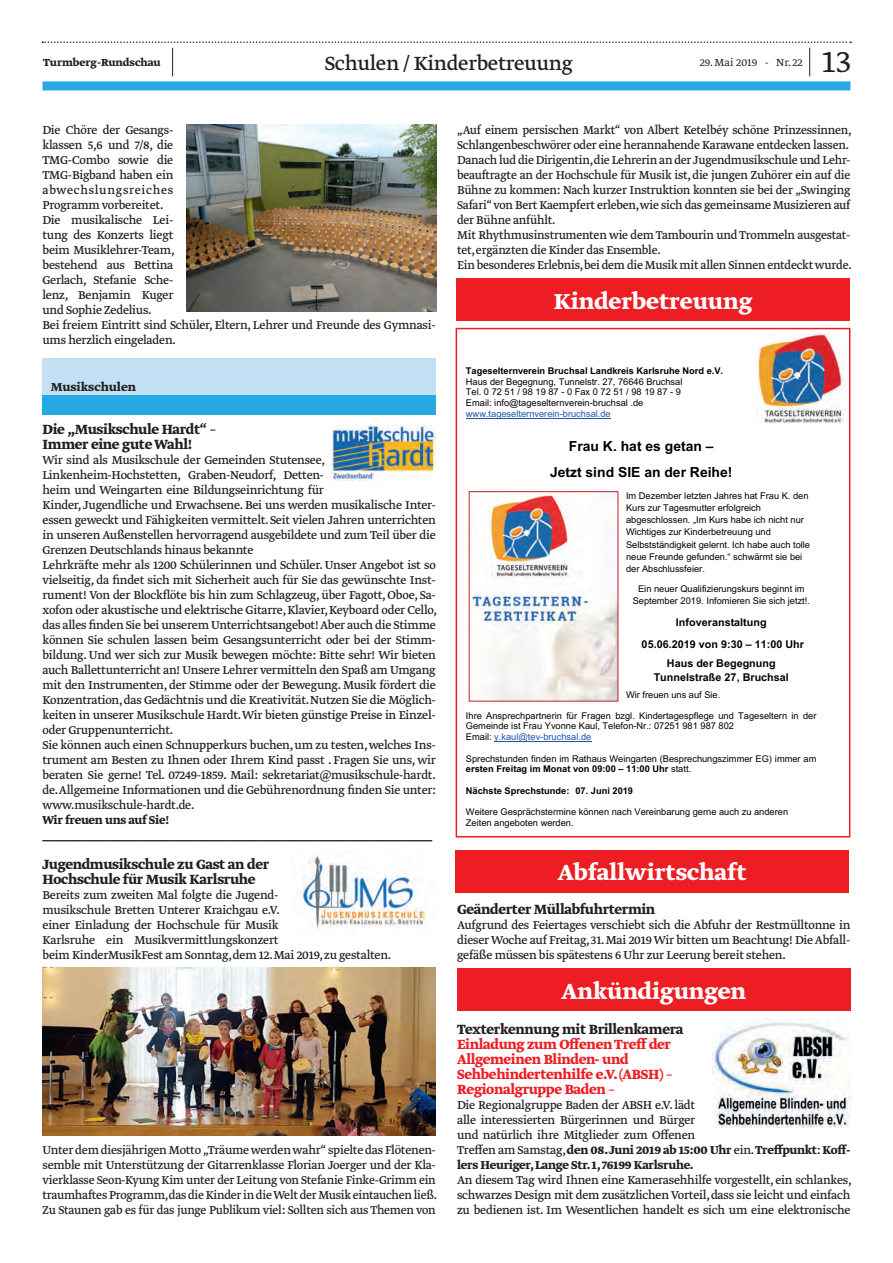
<style>
.page{position:relative;width:893px;height:1263px;background:#fff}
.page>*{position:absolute;margin:0;border:0;box-sizing:border-box;transform-origin:0 0}
.t1{font:300 36px "Greta Text Std";color:#231f20}
.t2{font:700 25.5px "Greta Text Std";color:#fff}
.t3{font:22.5px "Greta Text Std";letter-spacing:-.015em;color:#231f20}
.t4{font:700 15.75px/15px "Greta Text Std";letter-spacing:-.02em;color:#231f20}
.t5{font:700 15.75px/15px "Greta Text Std";letter-spacing:-.02em;color:#ee1d23}
.t6{font:700 13.95px/26.1px "Arial";color:#000001;text-align:center}
.t7{font:13.5px/15px "Greta Text Std";letter-spacing:-.02em;color:#231f20}
.t8{font:13.5px/15px "Greta Text Std";letter-spacing:-.02em;color:#231f20;scale:.95 1}
.t9{font:700 13.5px/15px "Greta Text Std";letter-spacing:-.02em;color:#231f20}
.t10{font:700 13.5px "Greta Text Std";color:#231f20}
.t11{font:700 12px "Greta Text Std";color:#231f20}
.t12{font:300 12px "Greta Text Std";color:#231f20}
.t13{font:700 10.8px/22.2px "Arial";letter-spacing:.005em;color:#000001;text-align:center}
.t14{font:9.3px/12.1px "Arial";color:#000001}
.t15{font:700 9.3px "Arial";color:#000001}
.t16{font:9.3px "Arial";color:#1e56a6}
.s1{color:#1e56a6}
.s2{font-weight:700}
</style>
<div class="page">
<div style="left:43px;top:81px;width:807px;height:9px;background:#24aae1"></div>
<svg style="left:42px;top:41px;width:809px;height:35px"></svg>
<img style="left:186px;top:124px;width:250px;height:188px">
<div style="left:43px;top:358px;width:393px;height:57px;background:#c3e0f4"></div>
<div style="left:43px;top:395px;width:393px;height:20px;background:#24aae1"></div>
<img style="left:330px;top:426px;width:105px;height:55px">
<img style="left:297px;top:856px;width:131px;height:73px">
<img style="left:42px;top:967px;width:394px;height:168px">
<hr style="left:466px;top:418px;width:145px;height:1px;background:#1e56a6">
<hr style="left:494px;top:741px;width:97px;height:1px;background:#1e56a6">
<img style="left:756px;top:334px;width:87px;height:88px">
<img style="left:471px;top:493px;width:145px;height:206px">
<div style="left:456px;top:328px;width:394px;height:509px;border:2px solid #ee1d23"></div>
<div style="left:456px;top:278px;width:394px;height:43px;background:#ee1d23"></div>
<div style="left:456px;top:850px;width:393px;height:42px;background:#ee1d23"></div>
<div style="left:457px;top:968px;width:393px;height:43px;background:#ee1d23"></div>
<img style="left:712px;top:1019px;width:138px;height:109px">
<p class="t11" style="left:43px;top:56px;width:119px">Turmberg-Rundschau</p>
<p class="t12" style="left:700px;top:56px;width:104px">29. Mai 2019 - Nr. 22</p>
<h1 class="t1" style="left:822px;top:41px;width:31px">13</h1>
<h3 class="t3" style="left:325px;top:50px;width:250px">Schulen / Kinderbetreuung</h3>
<p class="t7" style="left:43px;top:123px;width:395px">Die Chöre der Gesangs-<br>klassen 5,6 und 7/8, die<br>TMG-Combo sowie die<br>TMG-Bigband haben ein<br>abwechslungsreiches<br>Programm vorbereitet.<br>Die musikalische Lei-<br>tung des Konzerts liegt<br>beim Musiklehrer-Team,<br>bestehend aus Bettina<br>Gerlach, Stefanie Sche-<br>lenz, Benjamin Kuger<br>und Sophie Zedelius.<br>Bei freiem Eintritt sind Schüler, Eltern, Lehrer und Freunde des Gymnasi&shy;ums herzlich eingeladen.</p>
<p class="t10" style="left:51px;top:379px;width:87px">Musikschulen</p>
<p class="t4" style="left:43px;top:422px;width:175px">Die „Musikschule Hardt“ –<br>Immer eine gute Wahl!</p>
<p class="t7" style="left:43px;top:453px;width:396px">Wir sind als Musikschule der Gemeinden Stutensee, Linkenheim-Hochstetten, Graben-Neudorf, Detten-<br>heim und Weingarten eine Bildungseinrichtung für<br>Kinder, Jugendliche und Erwachsene. Bei uns werden musikalische Inter&shy;essen geweckt und Fähigkeiten vermittelt. Seit vielen Jahren unterrichten in unseren Außenstellen hervorragend ausgebildete und zum Teil über die Grenzen Deutschlands hinaus bekannte<br>Lehrkräfte mehr als 1200 Schülerinnen und Schüler. Unser Angebot ist so vielseitig, da findet sich mit Sicherheit auch für Sie das gewünschte Inst&shy;rument! Von der Blockflöte bis hin zum Schlagzeug, über Fagott, Oboe, Sa&shy;xofon oder akustische und elektrische Gitarre, Klavier, Keyboard oder Cello, das alles finden Sie bei unserem Unterrichtsangebot! Aber auch die Stimme können Sie schulen lassen beim Gesangsunterricht oder bei der Stimm&shy;bildung. Und wer sich zur Musik bewegen möchte: Bitte sehr! Wir bieten auch Ballettunterricht an! Unsere Lehrer vermitteln den Spaß am Umgang mit den Instrumenten, der Stimme oder der Bewegung. Musik fördert die Konzentration, das Gedächtnis und die Kreativität. Nutzen Sie die Möglich&shy;keiten in unserer Musikschule Hardt. Wir bieten günstige Preise in Einzel&shy;oder Gruppenunterricht.<br>Sie können auch einen Schnupperkurs buchen, um zu testen, welches Ins&shy;trument am Besten zu Ihnen oder Ihrem Kind passt . Fragen Sie uns, wir beraten Sie gerne! Tel. 07249-1859. Mail: sekretariat@musikschule-hardt. de.Allgemeine Informationen und die Gebührenordnung finden Sie unter: www.musikschule-hardt.de.</p>
<p class="t9" style="left:43px;top:813px;width:391px">Wir freuen uns auf Sie! ______________________________________________________________</p>
<p class="t4" style="left:43px;top:857px;width:228px">Jugendmusikschule zu Gast an der<br>Hochschule für Musik Karlsruhe</p>
<p class="t7" style="left:43px;top:888px;width:350px">Bereits zum zweiten Mal folgte die Jugend-<br>musikschule Bretten Unterer Kraichgau e.V.<br>einer Einladung der Hochschule für Musik<br>Karlsruhe ein Musikvermittlungskonzert<br>beim KinderMusikFest am Sonntag, dem 12. Mai 2019, zu gestalten.</p>
<p class="t7" style="left:43px;top:1143px;width:396px;text-align:justify">Unter dem diesjährigen Motto „Träume werden wahr“ spielte das Flötenen&shy;semble mit Unterstützung der Gitarrenklasse Florian Joerger und der Kla&shy;vierklasse Seon-Kyung Kim unter der Leitung von Stefanie Finke-Grimm ein traumhaftes Programm,das die Kinder in die Welt der Musik eintauchen ließ.<br>Zu Staunen gab es für das junge Publikum viel: Sollten sich aus Themen von</p>
<p class="t8" style="left:457px;top:123px;width:417px">„Auf einem persischen Markt“ von Albert Ketelbéy schöne Prinzessinnen, Schlangenbeschwörer oder eine herannahende Karawane entdecken lassen.<br>Danach lud die Dirigentin,die Lehrerin an der Jugendmusikschule und Lehr&shy;beauftragte an der Hochschule für Musik ist, die jungen Zuhörer ein auf die Bühne zu kommen: Nach kurzer Instruktion konnten sie bei der „Swinging Safari“ von Bert Kaempfert erleben,wie sich das gemeinsame Musizieren auf der Bühne anfühlt.<br>Mit Rhythmusinstrumenten wie dem Tambourin und Trommeln ausgestat&shy;tet, ergänzten die Kinder das Ensemble.<br>Ein besonderes Erlebnis,bei dem die Musik mit allen Sinnen entdeckt wurde.</p>
<h2 class="t2" style="left:554px;top:286px;width:200px">Kinderbetreuung</h2>
<p class="t15" style="left:466px;top:364px;width:259px">Tageselternverein Bruchsal Landkreis Karlsruhe Nord e.V.</p>
<p class="t14" style="left:466px;top:376px;width:218px;line-height:10.6px">Haus der Begegnung, Tunnelstr. 27, 76646 Bruchsal<br>Tel. 0 72 51 / 98 19 87 - 0 Fax 0 72 51 / 98 19 87 - 9<br>Email: info@tageselternverein-bruchsal .de</p>
<p class="t16" style="left:466px;top:407px;width:146px">www.tageselternverein-bruchsal.de</p>
<p class="t6" style="left:550px;top:433px;width:184px">Frau K. hat es getan –<br>Jetzt sind SIE an der Reihe!</p>
<p class="t14" style="left:626px;top:489px;width:186px">Im Dezember letzten Jahres hat Frau K. den Kurs zur Tagesmutter erfolgreich abgeschlossen. „Im Kurs habe ich nicht nur Wichtiges zur Kinderbetreuung und Selbstständigkeit gelernt. Ich habe auch tolle neue Freunde gefunden.“ schwärmt sie bei der Abschlussfeier.</p>
<p class="t14" style="left:633px;top:583px;width:179px;text-align:center">Ein neuer Qualifizierungskurs beginnt im<br>September 2019. Infomieren Sie sich jetzt!.</p>
<p class="t13" style="left:642px;top:611px;width:164px">Infoveranstaltung<br>05.06.2019 von 9:30 – 11:00 Uhr</p>
<p class="t13" style="left:654px;top:656px;width:137px;line-height:14.2px">Haus der Begegnung<br>Tunnelstraße 27, Bruchsal</p>
<p class="t14" style="left:466px;top:685px;width:352px;line-height:20.2px;text-indent:160px">Wir freuen uns auf Sie.<br>Ihre Ansprechpartnerin für Fragen bzgl. Kindertagespflege und Tageseltern in der</p>
<p class="t14" style="left:466px;top:721px;width:270px;line-height:10.5px">Gemeinde ist Frau Yvonne Kaul, Telefon-Nr.: 07251 981 987 802<br>Email: <span class="s1">y.kaul@tev-bruchsal.de</span></p>
<p class="t14" style="left:466px;top:753px;width:352px;line-height:10.5px">Sprechstunden finden im Rathaus Weingarten (Besprechungszimmer EG) immer am <span class="s2">ersten Freitag im Monat von 09:00 – 11:00 Uhr</span> statt.</p>
<p class="t15" style="left:466px;top:784px;width:169px">Nächste Sprechstunde: 07. Juni 2019</p>
<p class="t14" style="left:466px;top:806px;width:324px;line-height:10.8px">Weitere Gesprächstermine können nach Vereinbarung gerne auch zu anderen<br>Zeiten angeboten werden.</p>
<h2 class="t2" style="left:558px;top:858px;width:190px">Abfallwirtschaft</h2>
<p class="t4" style="left:457px;top:902px;width:200px">Geänderter Müllabfuhrtermin</p>
<p class="t7" style="left:457px;top:918px;width:395px;text-align:justify">Aufgrund des Feiertages verschiebt sich die Abfuhr der Restmülltonne in dieser Woche auf Freitag, 31. Mai 2019 Wir bitten um Beachtung! Die Abfall&shy;gefäße müssen bis spätestens 6 Uhr zur Leerung bereit stehen.</p>
<h2 class="t2" style="left:561px;top:976px;width:186px">Ankündigungen</h2>
<p class="t4" style="left:457px;top:1022px;width:228px">Texterkennung mit Brillenkamera</p>
<p class="t5" style="left:457px;top:1037px;width:217px">Einladung zum Offenen Treff der<br>Allgemeinen Blinden- und<br>Sehbehindertenhilfe e.V. (ABSH) –<br>Regionalgruppe Baden –</p>
<p class="t7" style="left:457px;top:1098px;width:395px">Die Regionalgruppe Baden der ABSH e.V. lädt<br>alle interessierten Bürgerinnen und Bürger<br>und natürlich ihre Mitglieder zum Offenen<br>Treffen am Samstag, <span class="s2">den 08. Juni 2019 ab 15:00 Uhr</span> ein. <span class="s2">Treffpunkt</span>: <span class="s2">Koff&shy;lers Heuriger, Lange Str. 1, 76199 Karlsruhe.</span></p>
<p class="t7" style="left:457px;top:1173px;width:396px;text-align:justify">An diesem Tag wird Ihnen eine Kamerasehhilfe vorgestellt, ein schlankes, schwarzes Design mit dem zusätzlichen Vorteil, dass sie leicht und einfach zu bedienen ist. Im Wesentlichen handelt es sich um eine elektronische</p>
</div>
